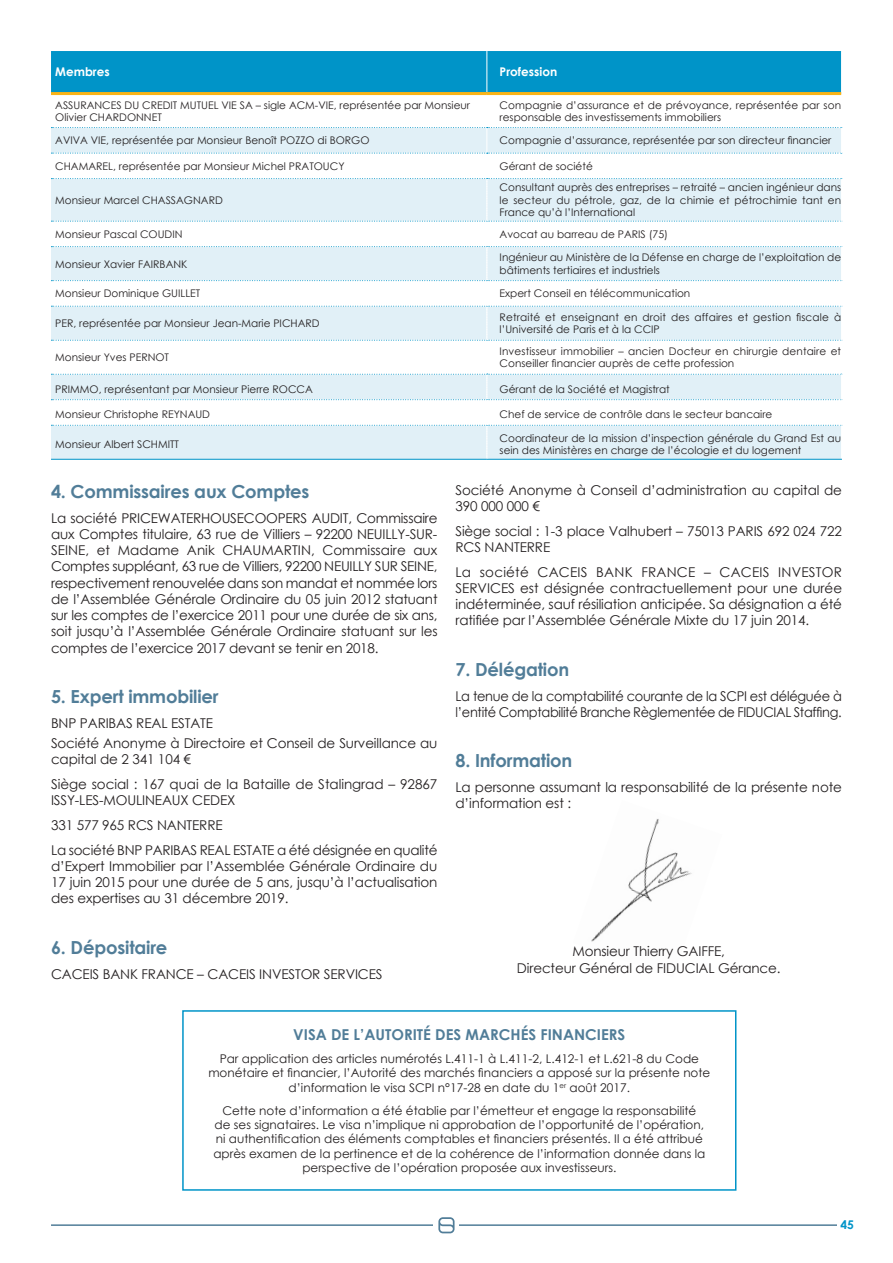
<style>
.page{position:relative;width:893px;height:1263px;background:#fff}
.page>*{position:absolute;margin:0;border:0;box-sizing:border-box;transform-origin:0 0}
.t1{font:700 18px "Century Gothic";letter-spacing:-.01em;color:#517d98}
.t2{font:700 15px "Century Gothic";color:#517d98}
.t3{font:13.5px/16.2px "Century Gothic";letter-spacing:-.01em;color:#231f20}
.t4{font:13.5px/16.2px "Century Gothic";letter-spacing:-.01em;color:#231f20;scale:.96 1}
.t5{font:12px/14.4px "Century Gothic";color:#231f20;text-align:center}
.t6{font:700 12px "Century Gothic";color:#fff}
.t7{font:700 12px "Century Gothic";color:#0094c8}
.t8{font:10.5px/12.6px "Century Gothic";color:#231f20}
</style>
<div class="page">
<hr style="left:51px;top:1224px;width:791px;height:2px;background:#517d98">
<div style="left:837px;top:1212px;width:20px;height:24px;background:#fff"></div>
<div style="left:434px;top:1217px;width:25px;height:19px;background:#fff"></div>
<svg style="left:438px;top:1217px;width:17px;height:16px"></svg>
<img style="left:591px;top:819px;width:101px;height:123px">
<div style="left:51px;top:51px;width:790px;height:41px;background:#0094c8"></div>
<hr style="left:486px;top:51px;width:1px;height:41px;background:#fff">
<hr style="left:51px;top:92px;width:436px;height:3px;background:#fbb416">
<hr style="left:487px;top:92px;width:354px;height:3px;background:#fbb416">
<svg style="left:51px;top:127px;width:791px;height:332px"></svg>
<hr style="left:841px;top:425px;width:1px;height:34px;background:#fff">
<hr style="left:51px;top:459px;width:436px;height:1px;background:#0094c8">
<hr style="left:487px;top:459px;width:355px;height:1px;background:#0094c8">
<div style="left:182px;top:1010px;width:554px;height:181px;border:2px solid #0094c8"></div>
<p class="t6" style="left:55px;top:63px;width:56px">Membres</p>
<p class="t6" style="left:500px;top:63px;width:59px">Profession</p>
<p class="t8" style="left:55px;top:98px;width:416px">ASSURANCES DU CREDIT MUTUEL VIE SA – sigle ACM-VIE, représentée par Monsieur<br>Olivier CHARDONNET</p>
<p class="t8" style="left:500px;top:98px;width:343px">Compagnie d’assurance et de prévoyance, représentée par son responsable des investissements immobiliers</p>
<p class="t8" style="left:55px;top:134px;width:316px">AVIVA VIE, représentée par Monsieur Benoît POZZO di BORGO</p>
<p class="t8" style="left:500px;top:134px;width:333px">Compagnie d’assurance, représentée par son directeur financier</p>
<p class="t8" style="left:55px;top:160px;width:291px">CHAMAREL, représentée par Monsieur Michel PRATOUCY</p>
<p class="t8" style="left:500px;top:160px;width:95px">Gérant de société</p>
<p class="t8" style="left:55px;top:194px;width:169px">Monsieur Marcel CHASSAGNARD</p>
<p class="t8" style="left:500px;top:181px;width:343px;text-align:justify">Consultant auprès des entreprises – retraité – ancien ingénieur dans le secteur du pétrole, gaz, de la chimie et pétrochimie tant en France qu’à l’International</p>
<p class="t8" style="left:55px;top:228px;width:129px">Monsieur Pascal COUDIN</p>
<p class="t8" style="left:500px;top:228px;width:170px">Avocat au barreau de PARIS (75)</p>
<p class="t8" style="left:55px;top:257px;width:134px">Monsieur Xavier FAIRBANK</p>
<p class="t8" style="left:500px;top:251px;width:343px">Ingénieur au Ministère de la Défense en charge de l’exploitation de bâtiments tertiaires et industriels</p>
<p class="t8" style="left:55px;top:287px;width:147px">Monsieur Dominique GUILLET</p>
<p class="t8" style="left:500px;top:287px;width:192px">Expert Conseil en télécommunication</p>
<p class="t8" style="left:55px;top:317px;width:266px">PER, représentée par Monsieur Jean-Marie PICHARD</p>
<p class="t8" style="left:500px;top:311px;width:343px">Retraité et enseignant en droit des affaires et gestion fiscale à l’Université de Paris et à la CCIP</p>
<p class="t8" style="left:55px;top:351px;width:115px">Monsieur Yves PERNOT</p>
<p class="t8" style="left:500px;top:345px;width:343px">Investisseur immobilier – ancien Docteur en chirurgie dentaire et<br>Conseiller financier auprès de cette profession</p>
<p class="t8" style="left:55px;top:383px;width:259px">PRIMMO, représentant par Monsieur Pierre ROCCA</p>
<p class="t8" style="left:500px;top:383px;width:172px">Gérant de la Société et Magistrat</p>
<p class="t8" style="left:55px;top:408px;width:156px">Monsieur Christophe REYNAUD</p>
<p class="t8" style="left:500px;top:408px;width:274px">Chef de service de contrôle dans le secteur bancaire</p>
<p class="t8" style="left:55px;top:438px;width:125px">Monsieur Albert SCHMITT</p>
<p class="t8" style="left:500px;top:432px;width:343px">Coordinateur de la mission d’inspection générale du Grand Est au sein des Ministères en charge de l’écologie et du logement</p>
<p class="t1" style="left:51px;top:478px;width:260px">4. Commissaires aux Comptes</p>
<p class="t3" style="left:51px;top:510px;width:388px;text-align:justify">La société PRICEWATERHOUSECOOPERS AUDIT, Commissaire aux Comptes titulaire, 63 rue de Villiers – 92200 NEUILLY-SUR-SEINE, et Madame Anik CHAUMARTIN, Commissaire aux Comptes suppléant, 63 rue de Villiers, 92200 NEUILLY SUR SEINE, respectivement renouvelée dans son mandat et nommée lors de l’Assemblée Générale Ordinaire du 05 juin 2012 statuant sur les comptes de l’exercice 2011 pour une durée de six ans, soit jusqu’à l’Assemblée Générale Ordinaire statuant sur les comptes de l’exercice 2017 devant se tenir en 2018.</p>
<p class="t1" style="left:51px;top:683px;width:169px">5. Expert immobilier</p>
<p class="t3" style="left:51px;top:714px;width:164px">BNP PARIBAS REAL ESTATE</p>
<p class="t3" style="left:51px;top:735px;width:388px">Société Anonyme à Directoire et Conseil de Surveillance au capital de 2 341 104 €</p>
<p class="t3" style="left:51px;top:776px;width:388px">Siège social : 167 quai de la Bataille de Stalingrad – 92867<br>ISSY-LES-MOULINEAUX CEDEX</p>
<p class="t3" style="left:51px;top:817px;width:173px">331 577 965 RCS NANTERRE</p>
<p class="t3" style="left:51px;top:841px;width:388px;text-align:justify">La société BNP PARIBAS REAL ESTATE a été désignée en qualité d’Expert Immobilier par l’Assemblée Générale Ordinaire du 17 juin 2015 pour une durée de 5 ans, jusqu’à l’actualisation des expertises au 31 décembre 2019.</p>
<p class="t1" style="left:51px;top:934px;width:118px">6. Dépositaire</p>
<p class="t3" style="left:51px;top:965px;width:333px">CACEIS BANK FRANCE – CACEIS INVESTOR SERVICES</p>
<p class="t3" style="left:455px;top:482px;width:388px">Société Anonyme à Conseil d’administration au capital de<br>390 000 000 €</p>
<p class="t3" style="left:455px;top:522px;width:388px">Siège social : 1-3 place Valhubert – 75013 PARIS 692 024 722<br>RCS NANTERRE</p>
<p class="t3" style="left:455px;top:563px;width:388px;text-align:justify">La société CACEIS BANK FRANCE – CACEIS INVESTOR SERVICES est désignée contractuellement pour une durée indéterminée, sauf résiliation anticipée. Sa désignation a été ratifiée par l’Assemblée Générale Mixte du 17 juin 2014.</p>
<p class="t1" style="left:455px;top:656px;width:115px">7. Délégation</p>
<p class="t4" style="left:455px;top:687px;width:404px">La tenue de la comptabilité courante de la SCPI est déléguée à l’entité Comptabilité Branche Règlementée de FIDUCIAL Staffing.</p>
<p class="t1" style="left:455px;top:747px;width:118px">8. Information</p>
<p class="t3" style="left:455px;top:779px;width:388px">La personne assumant la responsabilité de la présente note d’information est :</p>
<p class="t3" style="left:572px;top:943px;width:154px">Monsieur Thierry GAIFFE,</p>
<p class="t3" style="left:517px;top:959px;width:265px">Directeur Général de FIDUCIAL Gérance.</p>
<p class="t2" style="left:293px;top:1023px;width:334px">VISA DE L’AUTORITÉ DES MARCHÉS FINANCIERS</p>
<p class="t5" style="left:208px;top:1051px;width:503px">Par application des articles numérotés L.411-1 à L.411-2, L.412-1 et L.621-8 du Code monétaire et financier, l’Autorité des marchés financiers a apposé sur la présente note d’information le visa SCPI n°17-28 en date du 1<sup>er</sup> août 2017.</p>
<p class="t5" style="left:213px;top:1103px;width:494px">Cette note d’information a été établie par l’émetteur et engage la responsabilité de ses signataires. Le visa n’implique ni approbation de l’opportunité de l’opération, ni authentification des éléments comptables et financiers présentés. Il a été attribué après examen de la pertinence et de la cohérence de l’information donnée dans la perspective de l’opération proposée aux investisseurs.</p>
<p class="t7" style="left:840px;top:1215px;width:15px">45</p>
</div>
